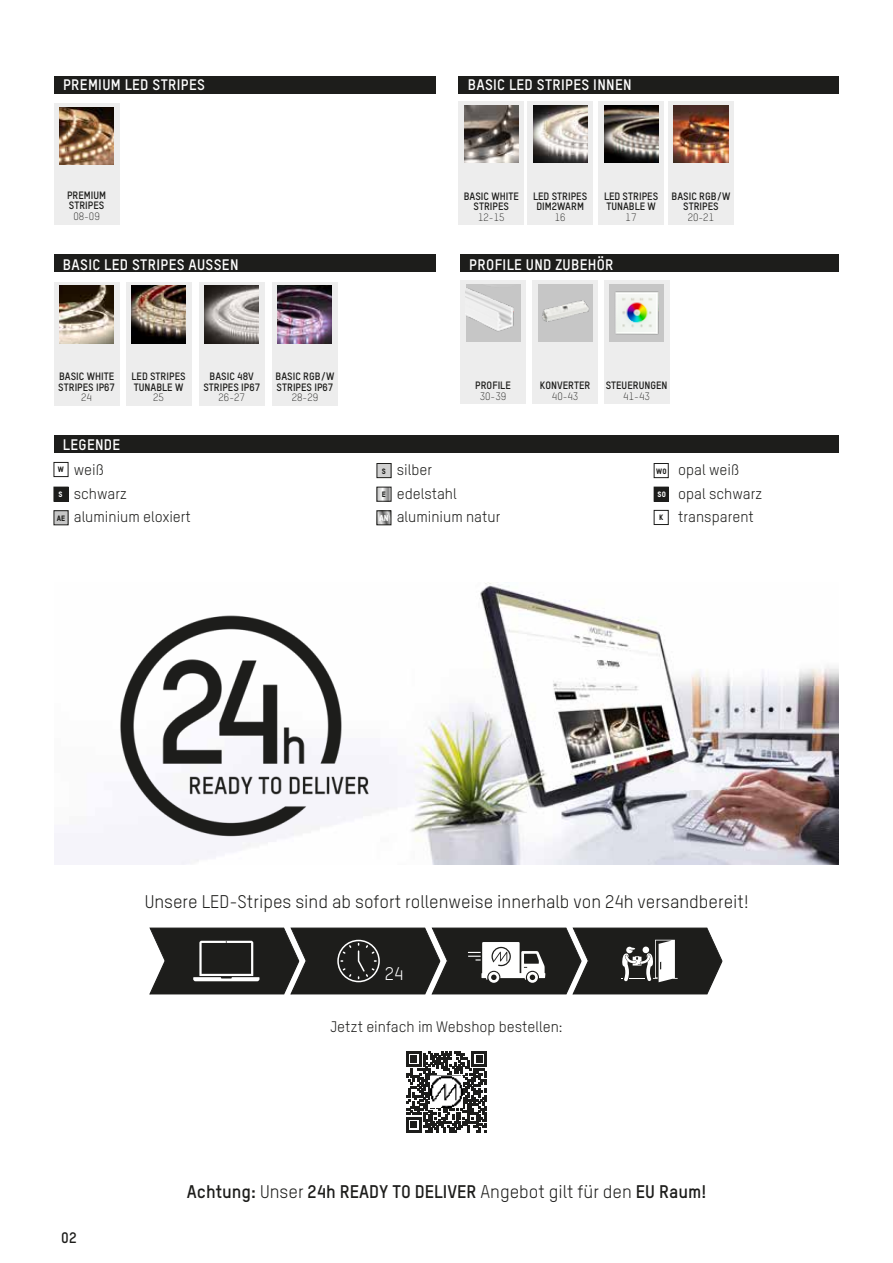
<style>
.page{position:relative;width:893px;height:1263px;background:#fff}
.page>*{position:absolute;margin:0;border:0;box-sizing:border-box;transform-origin:0 0}
.t1{font:18px "TSTARPRO";color:#1d1d1b}
.t2{font:700 18px "TSTARPRO";color:#1d1d1b}
.t3{font:18px "TSTARPRO";color:#fff}
.t4{font:15px/23.5px "TSTARPRO";color:#1d1d1b}
.t5{font:700 15px "TSTARPRO";letter-spacing:.02em;color:#fff}
.t6{font:700 15px "TSTARPRO";color:#1d1d1b}
.t7{font:700 10.5px/10.5px "TSTARPRO";color:#1d1d1b}
.t8{font:300 10.5px "TSTARPRO";color:#1d1d1b}
.t9{font:8.4px "TSTARPRO Headline";color:#fff}
.t10{font:7.65px "TSTARPRO Headline";color:#1d1d1b}
.t11{font:7.65px "TSTARPRO Headline";color:#fff}
.s1{font-weight:400}
</style>
<div class="page">
<div style="left:54px;top:76px;width:382px;height:18px;background:#1d1d1b"></div>
<div style="left:54px;top:254px;width:382px;height:18px;background:#1d1d1b"></div>
<div style="left:460px;top:254px;width:379px;height:18px;background:#1d1d1b"></div>
<div style="left:54px;top:282px;width:65px;height:123px;background:#ededed"></div>
<div style="left:199px;top:282px;width:65px;height:123px;background:#ededed"></div>
<div style="left:126px;top:282px;width:65px;height:123px;background:#ededed"></div>
<div style="left:460px;top:281px;width:65px;height:123px;background:#ededed"></div>
<div style="left:533px;top:281px;width:65px;height:123px;background:#ededed"></div>
<div style="left:604px;top:281px;width:65px;height:123px;background:#ededed"></div>
<img style="left:60px;top:286px;width:54px;height:57px">
<img style="left:205px;top:286px;width:54px;height:57px">
<img style="left:131px;top:286px;width:55px;height:57px">
<div style="left:466px;top:285px;width:54px;height:57px;background:#c6c6c6"></div>
<div style="left:538px;top:285px;width:54px;height:57px;background:#c6c6c6"></div>
<img style="left:609px;top:285px;width:55px;height:57px">
<div style="left:272px;top:282px;width:65px;height:123px;background:#ededed"></div>
<img style="left:278px;top:286px;width:54px;height:57px">
<div style="left:459px;top:76px;width:380px;height:18px;background:#1d1d1b"></div>
<div style="left:668px;top:101px;width:65px;height:124px;background:#ededed"></div>
<img style="left:674px;top:105px;width:54px;height:58px">
<div style="left:459px;top:101px;width:65px;height:124px;background:#ededed"></div>
<div style="left:528px;top:101px;width:65px;height:124px;background:#ededed"></div>
<div style="left:599px;top:101px;width:65px;height:124px;background:#ededed"></div>
<img style="left:464px;top:105px;width:54px;height:58px">
<img style="left:533px;top:105px;width:54px;height:58px">
<img style="left:604px;top:105px;width:54px;height:58px">
<hr style="left:892px;top:626px;width:1px;height:637px;background:#c6c6c6">
<img style="left:466px;top:288px;width:48px;height:44px">
<img style="left:542px;top:300px;width:47px;height:22px">
<svg style="left:406px;top:1051px;width:81px;height:81px"></svg>
<img style="left:431px;top:1076px;width:31px;height:31px">
<img style="left:54px;top:582px;width:785px;height:283px">
<div style="left:54px;top:103px;width:65px;height:122px;background:#ededed"></div>
<img style="left:60px;top:107px;width:54px;height:58px">
<img style="left:79px;top:599px;width:317px;height:265px">
<svg style="left:149px;top:928px;width:574px;height:66px;background:#41413f"></svg>
<div style="left:54px;top:435px;width:785px;height:18px;background:#1d1d1b"></div>
<div style="left:54px;top:462px;width:14px;height:15px;border:1px solid #1d1d1b"></div>
<div style="left:54px;top:487px;width:14px;height:14px;background:#1d1d1b"></div>
<div style="left:54px;top:511px;width:14px;height:14px;background:#c6c6c6"></div>
<div style="left:54px;top:510px;width:14px;height:15px;border:1px solid #1d1d1b"></div>
<div style="left:377px;top:463px;width:14px;height:15px;background:#d0d0d0"></div>
<div style="left:377px;top:463px;width:14px;height:15px;border:1px solid #1d1d1b"></div>
<div style="left:654px;top:463px;width:14px;height:15px;border:1px solid #1d1d1b"></div>
<div style="left:654px;top:487px;width:14px;height:14px;background:#1d1d1b"></div>
<svg style="left:379px;top:489px;width:10px;height:10px"></svg>
<svg style="left:379px;top:513px;width:10px;height:10px"></svg>
<div style="left:377px;top:511px;width:14px;height:14px;border:1px solid #1d1d1b"></div>
<div style="left:654px;top:510px;width:14px;height:15px;border:1px solid #1d1d1b"></div>
<h2 class="t5" style="left:63px;top:75px;width:144px">PREMIUM LED STRIPES</h2>
<h2 class="t5" style="left:468px;top:75px;width:165px">BASIC LED STRIPES INNEN</h2>
<p class="t7" style="left:67px;top:190px;width:41px">PREMIUM<br>STRIPES</p>
<p class="t8" style="left:73px;top:210px;width:28px">08-09</p>
<p class="t7" style="left:464px;top:190px;width:57px;text-align:center">BASIC WHITE<br>STRIPES</p>
<p class="t8" style="left:478px;top:211px;width:28px">12-15</p>
<p class="t7" style="left:533px;top:190px;width:56px;text-align:center">LED STRIPES<br>DIM2WARM</p>
<p class="t8" style="left:555px;top:211px;width:12px">16</p>
<p class="t7" style="left:604px;top:190px;width:56px">LED STRIPES<br>TUNABLE W</p>
<p class="t8" style="left:626px;top:211px;width:12px">17</p>
<p class="t7" style="left:672px;top:190px;width:60px;text-align:center">BASIC RGB/W<br>STRIPES</p>
<p class="t8" style="left:688px;top:211px;width:28px">20-21</p>
<h2 class="t5" style="left:63px;top:255px;width:177px">BASIC LED STRIPES AUSSEN</h2>
<h2 class="t5" style="left:469px;top:255px;width:146px">PROFILE UND ZUBEHÖR</h2>
<p class="t7" style="left:58px;top:371px;width:58px">BASIC WHITE<br>STRIPES IP67</p>
<p class="t8" style="left:81px;top:391px;width:12px">24</p>
<p class="t7" style="left:131px;top:371px;width:56px">LED STRIPES<br>TUNABLE W</p>
<p class="t8" style="left:153px;top:391px;width:12px">25</p>
<p class="t7" style="left:203px;top:371px;width:58px;text-align:center">BASIC 48V<br>STRIPES IP67</p>
<p class="t8" style="left:219px;top:391px;width:28px">26-27</p>
<p class="t7" style="left:276px;top:371px;width:60px">BASIC RGB/W<br>STRIPES IP67</p>
<p class="t8" style="left:292px;top:391px;width:28px">28-29</p>
<p class="t7" style="left:475px;top:380px;width:37px">PROFILE</p>
<p class="t8" style="left:480px;top:390px;width:28px">30-39</p>
<p class="t7" style="left:540px;top:380px;width:52px">KONVERTER</p>
<p class="t8" style="left:552px;top:390px;width:28px">40-43</p>
<p class="t7" style="left:606px;top:380px;width:63px">STEUERUNGEN</p>
<p class="t8" style="left:623px;top:390px;width:28px">41-43</p>
<h2 class="t5" style="left:63px;top:435px;width:59px">LEGENDE</h2>
<p class="t10" style="left:58px;top:465px;width:8px">W</p>
<p class="t11" style="left:59px;top:490px;width:6px">S</p>
<p class="t10" style="left:57px;top:513px;width:10px">AE</p>
<h2 class="t4" style="left:74px;top:458px;width:119px">weiß<br>schwarz aluminium eloxiert</h2>
<h2 class="t4" style="left:397px;top:458px;width:37px">silber</h2>
<h2 class="t4" style="left:678px;top:458px;width:63px">opal weiß</h2>
<h2 class="t4" style="left:397px;top:481px;width:61px">edelstahl</h2>
<h2 class="t4" style="left:678px;top:481px;width:85px">opal schwarz</h2>
<p class="t10" style="left:382px;top:466px;width:6px">S</p>
<p class="t10" style="left:656px;top:466px;width:12px">WO</p>
<p class="t10" style="left:382px;top:490px;width:6px">E</p>
<p class="t11" style="left:658px;top:490px;width:10px">SO</p>
<p class="t9" style="left:379px;top:513px;width:11px">AN</p>
<p class="t10" style="left:659px;top:513px;width:6px">K</p>
<h2 class="t4" style="left:397px;top:505px;width:105px">aluminium natur</h2>
<h2 class="t4" style="left:678px;top:505px;width:77px">transparent</h2>
<h1 class="t1" style="left:145px;top:890px;width:605px">Unsere LED-Stripes sind ab sofort rollenweise innerhalb von 24h versandbereit!</h1>
<h1 class="t3" style="left:385px;top:962px;width:20px">24</h1>
<h2 class="t4" style="left:330px;top:1014px;width:234px">Jetzt einfach im Webshop bestellen:</h2>
<h2 class="t6" style="left:61px;top:1228px;width:17px">02</h2>
<h1 class="t2" style="left:187px;top:1180px;width:521px">Achtung: <span class="s1">Unser</span> 24h READY TO DELIVER <span class="s1">Angebot gilt für den</span> EU Raum!</h1>
</div>
